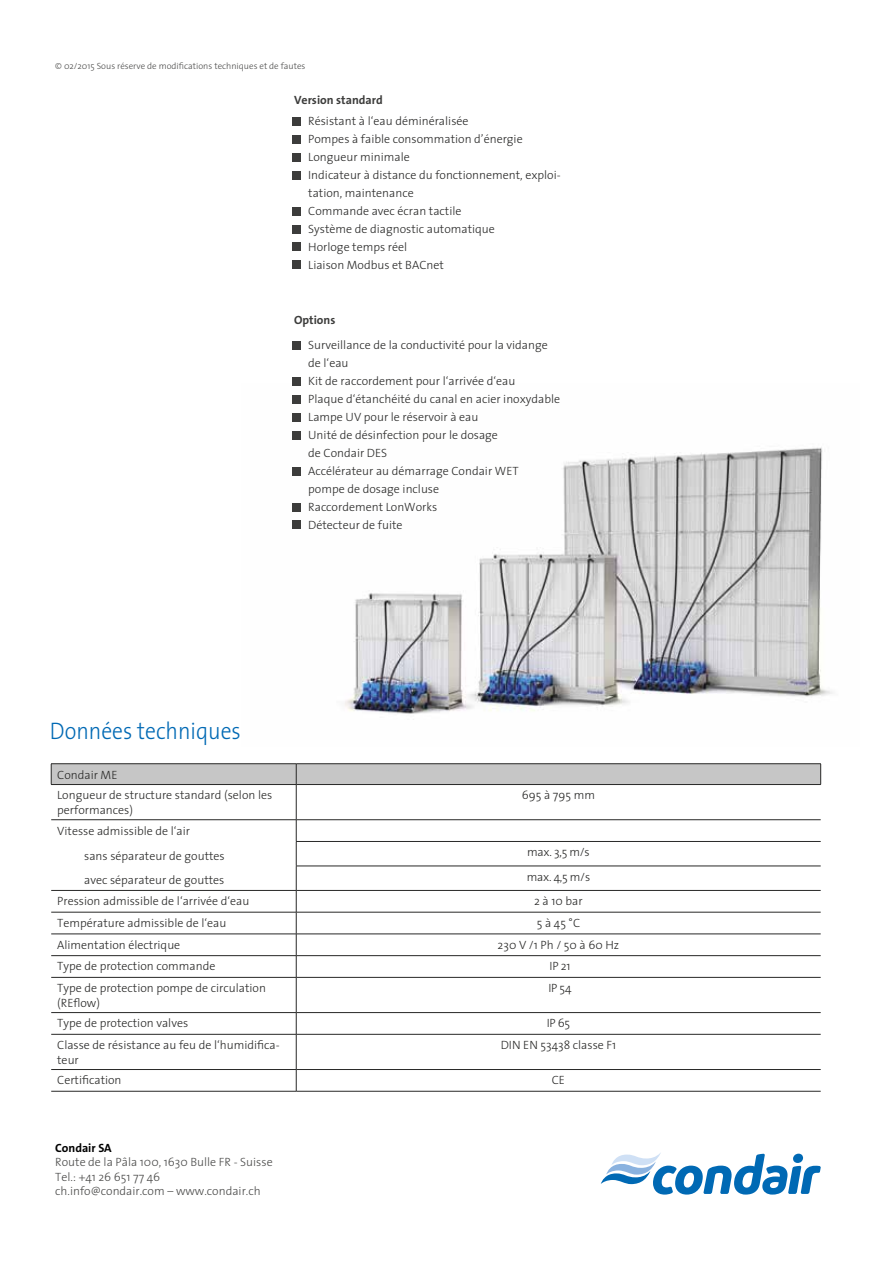
<style>
.page{position:relative;width:893px;height:1263px;background:#fff}
.page>*{position:absolute;margin:0;border:0;box-sizing:border-box;transform-origin:0 0}
.t1{font:300 24px "The Sans";color:#0069b4;scale:.9 1}
.t2{font:300 12px/18px "The Sans";color:#282827}
.t3{font:300 12px/14.4px "The Sans";color:#4a4a49}
.t4{font:700 12px "The Sans";color:#3c3c3b}
.t5{font:700 12px "The Sans B W7";color:#000}
.t6{font:300 9px "The Sans";color:#4a4a49}
</style>
<div class="page">
<img style="left:292px;top:413px;width:541px;height:307px">
<div style="left:292px;top:341px;width:9px;height:9px;background:#3c3c3b"></div>
<div style="left:292px;top:414px;width:9px;height:8px;background:#3c3c3b"></div>
<div style="left:292px;top:117px;width:9px;height:9px;background:#3c3c3b"></div>
<div style="left:292px;top:377px;width:9px;height:9px;background:#3c3c3b"></div>
<div style="left:292px;top:503px;width:9px;height:8px;background:#3c3c3b"></div>
<div style="left:292px;top:520px;width:9px;height:9px;background:#3c3c3b"></div>
<div style="left:292px;top:153px;width:9px;height:9px;background:#3c3c3b"></div>
<div style="left:292px;top:207px;width:9px;height:9px;background:#3c3c3b"></div>
<div style="left:292px;top:431px;width:9px;height:9px;background:#3c3c3b"></div>
<div style="left:292px;top:135px;width:9px;height:9px;background:#3c3c3b"></div>
<div style="left:292px;top:395px;width:9px;height:9px;background:#3c3c3b"></div>
<div style="left:292px;top:467px;width:9px;height:9px;background:#3c3c3b"></div>
<div style="left:292px;top:171px;width:9px;height:9px;background:#3c3c3b"></div>
<div style="left:292px;top:225px;width:9px;height:9px;background:#3c3c3b"></div>
<div style="left:292px;top:242px;width:9px;height:9px;background:#3c3c3b"></div>
<div style="left:292px;top:260px;width:9px;height:9px;background:#3c3c3b"></div>
<hr style="left:296px;top:819px;width:525px;height:1px;background:#282827">
<hr style="left:296px;top:841px;width:525px;height:1px;background:#282827">
<hr style="left:296px;top:866px;width:525px;height:1px;background:#282827">
<hr style="left:51px;top:890px;width:245px;height:1px;background:#282827">
<hr style="left:296px;top:890px;width:525px;height:1px;background:#282827">
<hr style="left:51px;top:912px;width:245px;height:1px;background:#282827">
<hr style="left:296px;top:912px;width:525px;height:1px;background:#282827">
<hr style="left:51px;top:934px;width:245px;height:1px;background:#282827">
<hr style="left:296px;top:934px;width:525px;height:1px;background:#282827">
<hr style="left:51px;top:955px;width:245px;height:1px;background:#282827">
<hr style="left:296px;top:955px;width:525px;height:1px;background:#282827">
<svg style="left:296px;top:820px;width:1px;height:157px"></svg>
<hr style="left:51px;top:977px;width:245px;height:1px;background:#282827">
<hr style="left:296px;top:977px;width:525px;height:1px;background:#282827">
<hr style="left:296px;top:977px;width:1px;height:35px;background:#282827">
<hr style="left:51px;top:1012px;width:245px;height:1px;background:#282827">
<hr style="left:296px;top:1012px;width:525px;height:1px;background:#282827">
<svg style="left:296px;top:1013px;width:1px;height:21px"></svg>
<hr style="left:51px;top:1034px;width:245px;height:1px;background:#282827">
<hr style="left:296px;top:1034px;width:525px;height:1px;background:#282827">
<hr style="left:296px;top:1034px;width:1px;height:35px;background:#282827">
<hr style="left:51px;top:1069px;width:245px;height:1px;background:#282827">
<hr style="left:296px;top:1069px;width:525px;height:1px;background:#282827">
<svg style="left:296px;top:1070px;width:1px;height:21px"></svg>
<hr style="left:51px;top:1091px;width:245px;height:1px;background:#282827">
<hr style="left:296px;top:1091px;width:525px;height:1px;background:#282827">
<hr style="left:51px;top:784px;width:245px;height:1px;background:#282827">
<hr style="left:296px;top:785px;width:1px;height:34px;background:#282827">
<hr style="left:51px;top:819px;width:245px;height:1px;background:#282827">
<hr style="left:51px;top:763px;width:245px;height:1px;background:#282827">
<hr style="left:296px;top:763px;width:525px;height:1px;background:#282827">
<div style="left:51px;top:764px;width:770px;height:20px;background:#c6c6c6"></div>
<hr style="left:296px;top:784px;width:525px;height:1px;background:#282827">
<svg style="left:601px;top:1153px;width:220px;height:41px"></svg>
<p class="t6" style="left:55px;top:58px;width:252px">© 02/2015 Sous réserve de modifications techniques et de fautes</p>
<p class="t4" style="left:294px;top:90px;width:90px">Version standard</p>
<p class="t2" style="left:308px;top:112px;width:254px">Résistant à l‘eau déminéralisée<br>Pompes à faible consommation d’énergie<br>Longueur minimale<br>Indicateur à distance du fonctionnement, exploi&shy;tation, maintenance<br>Commande avec écran tactile<br>Système de diagnostic automatique<br>Horloge temps réel<br>Liaison Modbus et BACnet</p>
<p class="t4" style="left:294px;top:310px;width:43px">Options</p>
<p class="t2" style="left:308px;top:335px;width:253px">Surveillance de la conductivité pour la vidange de l‘eau<br>Kit de raccordement pour l‘arrivée d‘eau<br>Plaque d‘étanchéité du canal en acier inoxydable<br>Lampe UV pour le réservoir à eau<br>Unité de désinfection pour le dosage<br>de Condair DES<br>Accélérateur au démarrage Condair WET<br>pompe de dosage incluse<br>Raccordement LonWorks<br>Détecteur de fuite</p>
<h1 class="t1" style="left:50px;top:710px;width:214px">Données techniques</h1>
<p class="t2" style="left:57px;top:764px;width:217px;line-height:20.9px">Condair ME<br>Longueur de structure standard (selon les</p>
<p class="t2" style="left:57px;top:800px;width:77px">performances)</p>
<p class="t2" style="left:84px;top:817px;width:142px;line-height:25.3px;text-indent:-27px">Vitesse admissible de l‘air<br>sans séparateur de gouttes</p>
<p class="t2" style="left:522px;top:786px;width:75px">695 à 795 mm</p>
<p class="t2" style="left:527px;top:843px;width:64px">max. 3,5 m/s</p>
<p class="t2" style="left:84px;top:871px;width:142px">avec séparateur de gouttes</p>
<p class="t2" style="left:527px;top:867px;width:65px">max. 4,5 m/s</p>
<p class="t2" style="left:57px;top:892px;width:194px">Pression admissible de l‘arrivée d‘eau</p>
<p class="t2" style="left:534px;top:892px;width:50px">2 à 10 bar</p>
<p class="t2" style="left:57px;top:913px;width:171px">Température admissible de l‘eau</p>
<p class="t2" style="left:537px;top:913px;width:45px">5 à 45 °C</p>
<p class="t2" style="left:57px;top:935px;width:125px">Alimentation électrique</p>
<p class="t2" style="left:498px;top:935px;width:123px">230 V /1 Ph / 50 à 60 Hz</p>
<p class="t2" style="left:57px;top:957px;width:160px">Type de protection commande</p>
<p class="t2" style="left:550px;top:957px;width:22px">IP 21</p>
<p class="t2" style="left:57px;top:980px;width:210px;line-height:14.4px">Type de protection pompe de circulation (REflow)</p>
<p class="t2" style="left:548px;top:979px;width:25px">IP 54</p>
<p class="t2" style="left:57px;top:1014px;width:133px">Type de protection valves</p>
<p class="t2" style="left:547px;top:1014px;width:25px">IP 65</p>
<p class="t2" style="left:57px;top:1037px;width:224px;line-height:14.4px">Classe de résistance au feu de l‘humidifica&shy;teur</p>
<p class="t2" style="left:501px;top:1036px;width:117px">DIN EN 53438 classe F1</p>
<p class="t2" style="left:57px;top:1071px;width:66px">Certification</p>
<p class="t2" style="left:552px;top:1071px;width:14px">CE</p>
<p class="t5" style="left:55px;top:1140px;width:58px">Condair SA</p>
<p class="t3" style="left:55px;top:1154px;width:219px">Route de la Pâla 100, 1630 Bulle FR - Suisse<br>Tel.: +41 26 651 77 46 ch.info@condair.com – www.condair.ch</p>
</div>
